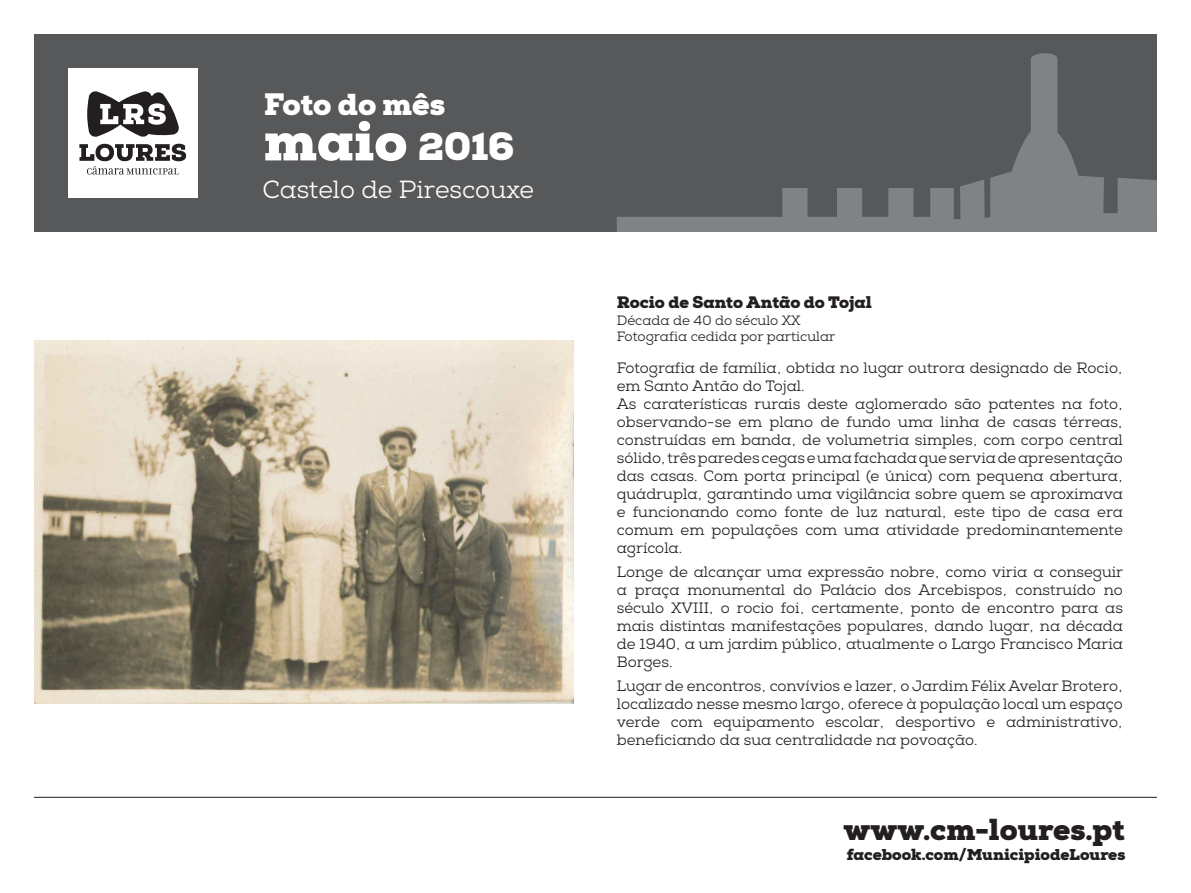
<style>
.page{position:relative;width:1191px;height:893px;background:#fff}
.page>*{position:absolute;margin:0;border:0;box-sizing:border-box;transform-origin:0 0}
.t1{font:900 54.3px "Nexa Slab";color:#fff}
.t2{font:900 30.15px "Nexa Slab";color:#fff}
.t3{font:900 29.55px "Nexa Slab";color:#231f20}
.t4{font:24.75px "Nexa Slab";color:#fff}
.t5{font:900 16.5px "Nexa Slab";color:#231f20}
.t6{font:900 15.6px "Nexa Slab";color:#231f20}
.t7{font:15px/18px "Nexa Slab";color:#231f20;text-align:justify}
.Body_Text{font:13.5px "Nexa Slab";color:#231f20}
.s1{font-size:38.1px}
</style>
<div class="page">
<div style="left:34px;top:34px;width:1123px;height:198px;background:#57585a"></div>
<svg style="left:617px;top:53px;width:540px;height:179px"></svg>
<hr style="left:34px;top:797px;width:1123px;height:1px;background:#231f20">
<div style="left:68px;top:68px;width:129px;height:130px;background:#fff"></div>
<svg style="left:79px;top:91px;width:107px;height:84px"></svg>
<img style="left:34px;top:341px;width:540px;height:362px">
<h2 class="t2" style="left:264px;top:85px;width:183px">Foto do mês</h2>
<p class="t1" style="left:264px;top:107px;width:252px">maio <span class="s1">2016</span></p>
<h3 class="t4" style="left:263px;top:175px;width:273px">Castelo de Pirescouxe</h3>
<p class="t5" style="left:617px;top:292px;width:257px">Rocio de Santo Antão do Tojal</p>
<p class="Body_Text" style="left:617px;top:312px;width:185px">Década de 40 do século XX</p>
<p class="Body_Text" style="left:617px;top:328px;width:220px">Fotografia cedida por particular</p>
<p class="t7" style="left:617px;top:359px;width:507px">Fotografia de família, obtida no lugar outrora designado de Rocio, em Santo Antão do Tojal.</p>
<p class="t7" style="left:617px;top:395px;width:508px">As caraterísticas rurais deste aglomerado são patentes na foto, observando-se em plano de fundo uma linha de casas térreas, construídas em banda, de volumetria simples, com corpo central sólido, três paredes cegas e uma fachada que servia de apresentação das casas. Com porta principal (e única) com pequena abertura, quádrupla, garantindo uma vigilância sobre quem se aproximava e funcionando como fonte de luz natural, este tipo de casa era comum em populações com uma atividade predominantemente agrícola.</p>
<p class="t7" style="left:617px;top:563px;width:508px">Longe de alcançar uma expressão nobre, como viria a conseguir a praça monumental do Palácio dos Arcebispos, construído no século XVIII, o rocio foi, certamente, ponto de encontro para as mais distintas manifestações populares, dando lugar, na década de 1940, a um jardim público, atualmente o Largo Francisco Maria Borges.</p>
<p class="t7" style="left:617px;top:677px;width:508px">Lugar de encontros, convívios e lazer, o Jardim Félix Avelar Brotero, localizado nesse mesmo largo, oferece à população local um espaço verde com equipamento escolar, desportivo e administrativo, beneficiando da sua centralidade na povoação.</p>
<h3 class="t3" style="left:843px;top:811px;width:283px">www.cm-loures.pt</h3>
<p class="t6" style="left:846px;top:845px;width:280px">facebook.com/MunicipiodeLoures</p>
</div>
